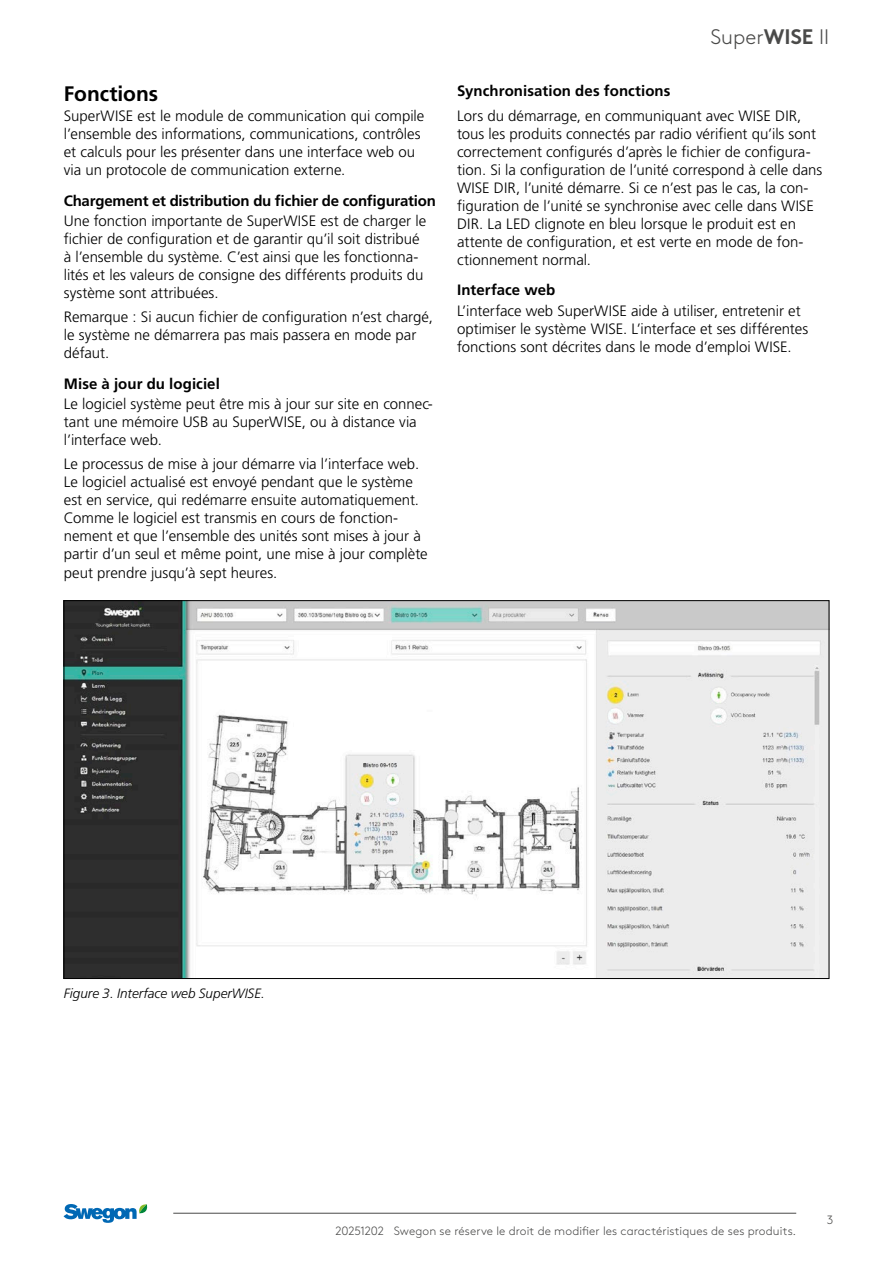
<style>
.page{position:relative;width:893px;height:1263px;background:#fff}
.page>*{position:absolute;margin:0;border:0;box-sizing:border-box;transform-origin:0 0}
.t1{font:300 21px "Swegon Brown";color:#4a4a49}
.t2{font:700 21px "Frutiger LT Pro";letter-spacing:-.005em;color:#000}
.t3{font:300 15px/18px "Frutiger LT Pro";color:#000}
.t4{font:700 15px "Frutiger LT Pro";color:#000}
.t5{font:italic 300 13.5px "Frutiger LT Pro";color:#000}
.t6{font:300 12px "Swegon Brown";letter-spacing:.01em;color:#4a4a49}
.s1{font-weight:700}
</style>
<div class="page">
<hr style="left:173px;top:1213px;width:623px;height:1px;background:#4a4a49">
<svg style="left:64px;top:1204px;width:84px;height:19px"></svg>
<img style="left:66px;top:602px;width:761px;height:375px">
<h1 class="t2" style="left:64px;top:81px;width:96px">Fonctions</h1>
<p class="t3" style="left:64px;top:107px;width:362px">SuperWISE est le module de communication qui compile l’ensemble des informations, communications, contrôles et calculs pour les présenter dans une interface web ou via un protocole de communication externe.</p>
<p class="t4" style="left:64px;top:192px;width:374px">Chargement et distribution du fichier de configuration</p>
<p class="t3" style="left:64px;top:212px;width:364px">Une fonction importante de SuperWISE est de charger le fichier de configuration et de garantir qu’il soit distribué à l’ensemble du système. C’est ainsi que les fonctionna&shy;lités et les valeurs de consigne des différents produits du système sont attribuées.</p>
<p class="t3" style="left:64px;top:308px;width:371px">Remarque : Si aucun fichier de configuration n’est chargé, le système ne démarrera pas mais passera en mode par défaut.</p>
<p class="t4" style="left:64px;top:375px;width:158px">Mise à jour du logiciel</p>
<p class="t3" style="left:64px;top:395px;width:371px">Le logiciel système peut être mis à jour sur site en connec&shy;tant une mémoire USB au SuperWISE, ou à distance via l’interface web.</p>
<p class="t3" style="left:64px;top:455px;width:365px">Le processus de mise à jour démarre via l’interface web.<br>Le logiciel actualisé est envoyé pendant que le système est en service, qui redémarre ensuite automatiquement.<br>Comme le logiciel est transmis en cours de fonction&shy;nement et que l’ensemble des unités sont mises à jour à partir d’un seul et même point, une mise à jour complète peut prendre jusqu’à sept heures.</p>
<h1 class="t1" style="left:710px;top:22px;width:120px">Super<span class="s1">WISE</span> II</h1>
<p class="t4" style="left:457px;top:82px;width:215px">Synchronisation des fonctions</p>
<p class="t3" style="left:457px;top:107px;width:367px">Lors du démarrage, en communiquant avec WISE DIR, tous les produits connectés par radio vérifient qu’ils sont correctement configurés d’après le fichier de configura&shy;tion. Si la configuration de l’unité correspond à celle dans WISE DIR, l’unité démarre. Si ce n’est pas le cas, la con&shy;figuration de l’unité se synchronise avec celle dans WISE DIR. La LED clignote en bleu lorsque le produit est en attente de configuration, et est verte en mode de fon&shy;ctionnement normal.</p>
<p class="t4" style="left:457px;top:281px;width:100px">Interface web</p>
<p class="t3" style="left:457px;top:301px;width:353px">L’interface web SuperWISE aide à utiliser, entretenir et optimiser le système WISE. L’interface et ses différentes fonctions sont décrites dans le mode d’emploi WISE.</p>
<p class="t5" style="left:64px;top:986px;width:203px">Figure 3. Interface web SuperWISE.</p>
<p class="t6" style="left:335px;top:1221px;width:462px">20251202 Swegon se réserve le droit de modifier les caractéristiques de ses produits.</p>
<p class="t6" style="left:827px;top:1211px;width:8px">3</p>
</div>
